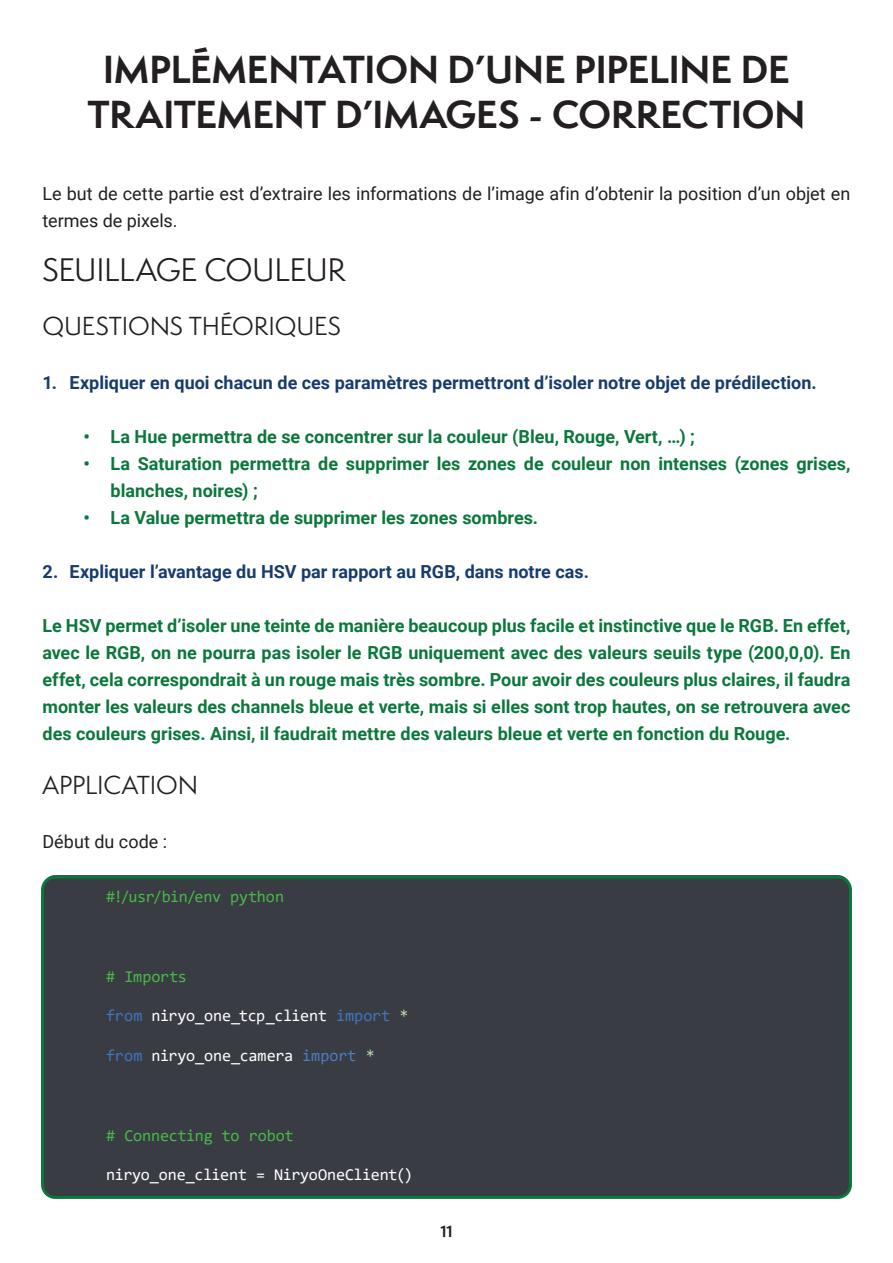
<style>
.page{position:relative;width:893px;height:1263px;background:#fff}
.page>*{position:absolute;margin:0;border:0;box-sizing:border-box;transform-origin:0 0}
.t1{font:700 36px/45px "Semplicita Pro";letter-spacing:-.005em;color:#231f20;text-align:center}
.t2{font:30px "Semplicita Pro";letter-spacing:-.015em;color:#231f20}
.t3{font:24px "Semplicita Pro";letter-spacing:-.005em;color:#231f20}
.t4{font:700 18px/27px "Roboto";color:#0b773c}
.t5{font:700 18px "Roboto";color:#183b6e}
.t6{font:18px/27px "Roboto";letter-spacing:-.005em;color:#231f20}
.t7{font:16.5px "Consolas";letter-spacing:-.01em;color:#fff}
.t8{font:16.5px "Consolas";letter-spacing:-.01em;color:#49b748}
.t9{font:700 15px "Semplicita Pro";color:#231f20}
.s1{color:#4175bb}
.s2{color:#c2dfb2}
.s3{color:#4c7bbf}
</style>
<div class="page">
<div style="left:43px;top:875px;width:807px;height:322px;background:#393c43;border-radius:13px"></div>
<div style="left:41px;top:875px;width:811px;height:324px;border:3px solid #0a783c;border-radius:13px"></div>
<h1 class="t1" style="left:88px;top:46px;width:719px">IMPLÉMENTATION D’UNE PIPELINE DE<br>TRAITEMENT D’IMAGES - CORRECTION</h1>
<p class="t6" style="left:43px;top:179px;width:809px">Le but de cette partie est d’extraire les informations de l’image afin d’obtenir la position d’un objet en termes de pixels.</p>
<h2 class="t2" style="left:43px;top:249px;width:305px">SEUILLAGE COULEUR</h2>
<h3 class="t3" style="left:43px;top:309px;width:300px">QUESTIONS THÉORIQUES</h3>
<p class="t5" style="left:43px;top:370px;width:776px">1. Expliquer en quoi chacun de ces paramètres permettront d’isoler notre objet de prédilection.</p>
<p class="t4" style="left:84px;top:422px;width:613px">• La Hue permettra de se concentrer sur la couleur (Bleu, Rouge, Vert, …) ;</p>
<p class="t4" style="left:111px;top:449px;width:741px;text-indent:-27px">• La Saturation permettra de supprimer les zones de couleur non intenses (zones grises, blanches, noires) ;</p>
<p class="t4" style="left:84px;top:503px;width:456px">• La Value permettra de supprimer les zones sombres.</p>
<p class="t5" style="left:43px;top:559px;width:548px">2. Expliquer l’avantage du HSV par rapport au RGB, dans notre cas.</p>
<p class="t4" style="left:43px;top:611px;width:809px;text-align:justify">Le HSV permet d’isoler une teinte de manière beaucoup plus facile et instinctive que le RGB. En effet, avec le RGB, on ne pourra pas isoler le RGB uniquement avec des valeurs seuils type (200,0,0). En effet, cela correspondrait à un rouge mais très sombre. Pour avoir des couleurs plus claires, il faudra monter les valeurs des channels bleue et verte, mais si elles sont trop hautes, on se retrouvera avec des couleurs grises. Ainsi, il faudrait mettre des valeurs bleue et verte en fonction du Rouge.</p>
<h3 class="t3" style="left:43px;top:768px;width:157px">APPLICATION</h3>
<p class="t6" style="left:43px;top:827px;width:126px">Début du code :</p>
<p class="t8" style="left:106px;top:885px;width:179px">#!/usr/bin/env python</p>
<p class="t8" style="left:106px;top:965px;width:82px"># Imports</p>
<p class="t7" style="left:106px;top:1005px;width:304px"><span class="s1">from</span> niryo_one_tcp_client <span class="s1">import</span> <span class="s2">*</span></p>
<p class="t7" style="left:106px;top:1044px;width:270px"><span class="s1">from</span> niryo_one_camera <span class="s3">import</span> <span class="s2">*</span></p>
<p class="t8" style="left:106px;top:1124px;width:189px"># Connecting to robot</p>
<p class="t7" style="left:106px;top:1164px;width:308px">niryo_one_client = NiryoOneClient()</p>
<p class="t9" style="left:440px;top:1220px;width:14px">11</p>
</div>
